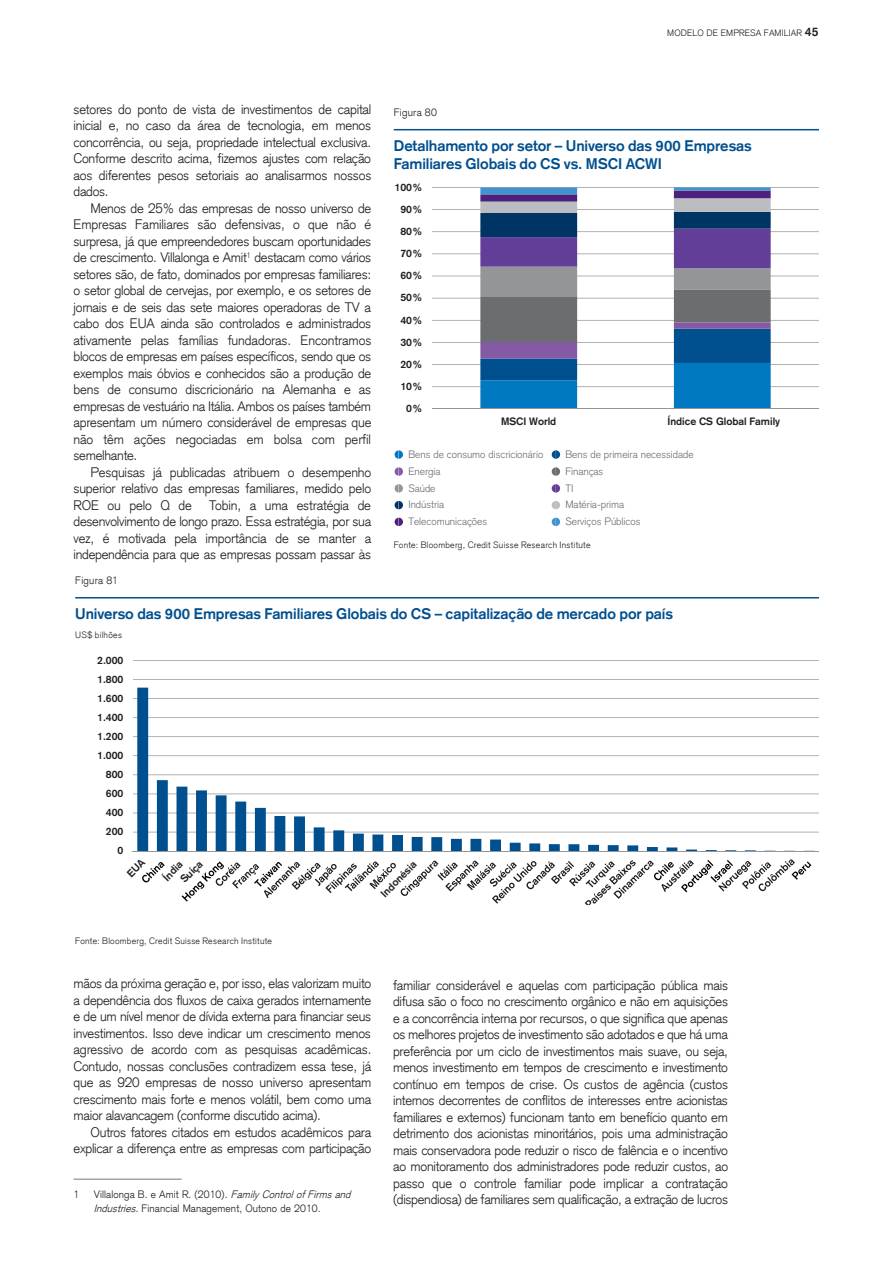
<style>
.page{position:relative;width:893px;height:1263px;background:#fff}
.page>*{position:absolute;margin:0;border:0;box-sizing:border-box;transform-origin:0 0}
.chart_titel{font:700 15px/18px "Credit Suisse Type";letter-spacing:-.005em;color:#004f8f}
.Body{font:300 13.5px/16.5px "Credit Suisse Type";letter-spacing:-.02em;color:#231f20;text-align:justify}
.t1{font:300 10.5px "Credit Suisse Type";color:#6c6d70}
.t2{font:700 10.5px/13.6px "Credit Suisse Type";color:#231f20}
.footnote{font:300 10.5px/13.5px "Credit Suisse Type";letter-spacing:.01em;color:#231f20}
.Figure_Table_Number{font:300 10.5px "Credit Suisse Type";letter-spacing:.025em;color:#231f20}
.Chart_Source{font:300 9px "Credit Suisse Type";letter-spacing:.03em;color:#231f20}
.Chart_Source-2{font:300 9px "Credit Suisse Type";letter-spacing:.01em;color:#231f20}
.s1{font-weight:700;font-size:12px}
.s2{font-style:italic}
</style>
<div class="page">
<hr style="left:74px;top:1178px;width:108px;height:2px;background:#a1a69f">
<hr style="left:394px;top:129px;width:425px;height:1px;background:#004f8f">
<hr style="left:75px;top:597px;width:744px;height:1px;background:#004f8f">
<hr style="left:432px;top:187px;width:387px;height:1px;background:#94968f">
<hr style="left:432px;top:209px;width:387px;height:1px;background:#94968f">
<hr style="left:432px;top:231px;width:387px;height:1px;background:#94968f">
<hr style="left:432px;top:253px;width:387px;height:1px;background:#94968f">
<hr style="left:432px;top:276px;width:387px;height:1px;background:#94968f">
<hr style="left:432px;top:298px;width:387px;height:1px;background:#94968f">
<hr style="left:432px;top:320px;width:387px;height:1px;background:#94968f">
<hr style="left:432px;top:342px;width:387px;height:1px;background:#94968f">
<hr style="left:432px;top:364px;width:387px;height:1px;background:#94968f">
<hr style="left:432px;top:386px;width:387px;height:1px;background:#94968f">
<svg style="left:480px;top:187px;width:291px;height:221px"></svg>
<hr style="left:432px;top:408px;width:387px;height:1px;background:#94968f">
<svg style="left:552px;top:450px;width:8px;height:9px"></svg>
<svg style="left:395px;top:450px;width:8px;height:9px"></svg>
<svg style="left:395px;top:467px;width:8px;height:9px"></svg>
<svg style="left:395px;top:484px;width:8px;height:9px"></svg>
<svg style="left:395px;top:501px;width:8px;height:8px"></svg>
<svg style="left:395px;top:518px;width:8px;height:8px"></svg>
<svg style="left:552px;top:467px;width:8px;height:9px"></svg>
<svg style="left:552px;top:484px;width:8px;height:9px"></svg>
<svg style="left:552px;top:501px;width:8px;height:8px"></svg>
<svg style="left:552px;top:518px;width:8px;height:8px"></svg>
<hr style="left:133px;top:660px;width:686px;height:1px;background:#939598">
<hr style="left:133px;top:679px;width:686px;height:1px;background:#939598">
<hr style="left:133px;top:698px;width:686px;height:1px;background:#939598">
<hr style="left:133px;top:717px;width:686px;height:1px;background:#939598">
<hr style="left:133px;top:736px;width:686px;height:1px;background:#939598">
<hr style="left:133px;top:755px;width:686px;height:1px;background:#939598">
<hr style="left:133px;top:774px;width:686px;height:1px;background:#939598">
<hr style="left:133px;top:793px;width:686px;height:1px;background:#939598">
<hr style="left:133px;top:813px;width:686px;height:1px;background:#939598">
<hr style="left:133px;top:832px;width:686px;height:1px;background:#939598">
<svg style="left:137px;top:688px;width:678px;height:163px"></svg>
<hr style="left:133px;top:851px;width:686px;height:1px;background:#939598">
<svg style="left:182px;top:859px;width:629px;height:46px"></svg>
<svg style="left:142px;top:862px;width:23px;height:20px"></svg>
<p class="Chart_Source-2" style="left:667px;top:28px;width:153px">MODELO DE EMPRESA FAMILIAR <span class="s1">45</span></p>
<p class="Body" style="left:74px;top:101px;width:299px">setores do ponto de vista de investimentos de capital inicial e, no caso da área de tecnologia, em menos concorrência, ou seja, propriedade intelectual exclusiva.<br>Conforme descrito acima, fizemos ajustes com relação aos diferentes pesos setoriais ao analisarmos nossos dados.</p>
<p class="Body" style="left:74px;top:200px;width:299px;text-indent:17px">Menos de 25% das empresas de nosso universo de Empresas Familiares são defensivas, o que não é surpresa, já que empreendedores buscam oportunidades de crescimento. Villalonga e Amit<sup>1</sup> destacam como vários setores são, de fato, dominados por empresas familiares: o setor global de cervejas, por exemplo, e os setores de jornais e de seis das sete maiores operadoras de TV a cabo dos EUA ainda são controlados e administrados ativamente pelas famílias fundadoras. Encontramos blocos de empresas em países específicos, sendo que os exemplos mais óbvios e conhecidos são a produção de bens de consumo discricionário na Alemanha e as empresas de vestuário na Itália. Ambos os países também apresentam um número considerável de empresas que não têm ações negociadas em bolsa com perfil semelhante.</p>
<p class="Body" style="left:74px;top:464px;width:299px;text-indent:17px">Pesquisas já publicadas atribuem o desempenho superior relativo das empresas familiares, medido pelo ROE ou pelo Q de</p>
<p class="Body" style="left:74px;top:497px;width:299px;text-indent:136px">Tobin, a uma estratégia de desenvolvimento de longo prazo. Essa estratégia, por sua vez, é motivada pela importância de se manter a independência para que as empresas possam passar às</p>
<p class="Figure_Table_Number" style="left:394px;top:106px;width:45px">Figura 80</p>
<p class="chart_titel" style="left:394px;top:136px;width:359px">Detalhamento por setor – Universo das 900 Empresas<br>Familiares Globais do CS vs. MSCI ACWI</p>
<p class="t2" style="left:395px;top:180px;width:30px">100%</p>
<p class="t2" style="left:400px;top:202px;width:24px">90%</p>
<p class="t2" style="left:400px;top:225px;width:24px">80%</p>
<p class="t2" style="left:400px;top:247px;width:24px">70%</p>
<p class="t2" style="left:400px;top:269px;width:24px">60%</p>
<p class="t2" style="left:400px;top:291px;width:24px">50%</p>
<p class="t2" style="left:400px;top:313px;width:24px">40%</p>
<p class="t2" style="left:400px;top:335px;width:24px">30%</p>
<p class="t2" style="left:400px;top:357px;width:24px">20%</p>
<p class="t2" style="left:400px;top:380px;width:24px">10%</p>
<p class="t2" style="left:406px;top:402px;width:18px">0%</p>
<p class="t2" style="left:501px;top:415px;width:57px">MSCI World</p>
<p class="t2" style="left:667px;top:415px;width:114px">Índice CS Global Family</p>
<p class="t1" style="left:565px;top:448px;width:130px">Bens de primeira necessidade</p>
<p class="t1" style="left:408px;top:448px;width:136px">Bens de consumo discricionário</p>
<p class="t1" style="left:408px;top:465px;width:34px">Energia</p>
<p class="t1" style="left:565px;top:465px;width:39px">Finanças</p>
<p class="t1" style="left:408px;top:482px;width:29px">Saúde</p>
<p class="t1" style="left:565px;top:482px;width:9px">TI</p>
<p class="t1" style="left:408px;top:498px;width:37px">Indústria</p>
<p class="t1" style="left:565px;top:498px;width:60px">Matéria-prima</p>
<p class="t1" style="left:408px;top:515px;width:80px">Telecomunicações</p>
<p class="t1" style="left:565px;top:515px;width:76px">Serviços Públicos</p>
<p class="Chart_Source" style="left:394px;top:539px;width:198px">Fonte: Bloomberg, Credit Suisse Research Institute</p>
<p class="Figure_Table_Number" style="left:75px;top:574px;width:44px">Figura 81</p>
<p class="chart_titel" style="left:75px;top:604px;width:599px">Universo das 900 Empresas Familiares Globais do CS – capitalização de mercado por país</p>
<p class="Chart_Source" style="left:75px;top:629px;width:48px">US$ bilhões</p>
<p class="t2" style="left:97px;top:653px;width:28px">2.000</p>
<p class="t2" style="left:97px;top:672px;width:28px">1.800</p>
<p class="t2" style="left:97px;top:691px;width:28px">1.600</p>
<p class="t2" style="left:97px;top:710px;width:28px">1.400</p>
<p class="t2" style="left:97px;top:729px;width:28px">1.200</p>
<p class="t2" style="left:97px;top:749px;width:28px">1.000</p>
<p class="t2" style="left:106px;top:768px;width:19px">800</p>
<p class="t2" style="left:106px;top:787px;width:19px">600</p>
<p class="t2" style="left:106px;top:806px;width:19px">400</p>
<p class="t2" style="left:106px;top:825px;width:19px">200</p>
<p class="t2" style="left:118px;top:844px;width:7px">0</p>
<p class="t2" style="left:168px;top:866px;width:28px;text-indent:-11px;rotate:-45deg">Índia<br>Suíça</p>
<p class="t2" style="left:378px;top:891px;width:47px;rotate:-46deg">Indonésia</p>
<p class="Chart_Source" style="left:75px;top:935px;width:198px">Fonte: Bloomberg, Credit Suisse Research Institute</p>
<p class="Body" style="left:74px;top:975px;width:299px">mãos da próxima geração e, por isso, elas valorizam muito a dependência dos fluxos de caixa gerados internamente e de um nível menor de dívida externa para financiar seus investimentos. Isso deve indicar um crescimento menos agressivo de acordo com as pesquisas acadêmicas.<br>Contudo, nossas conclusões contradizem essa tese, já que as 920 empresas de nosso universo apresentam crescimento mais forte e menos volátil, bem como uma maior alavancagem (conforme discutido acima).</p>
<p class="Body" style="left:74px;top:1124px;width:299px;text-align:right">Outros fatores citados em estudos acadêmicos para explicar a diferença entre as empresas com participação</p>
<p class="footnote" style="left:74px;top:1188px;width:7px">1</p>
<p class="footnote" style="left:94px;top:1188px;width:262px">Villalonga B. e Amit R. (2010). <span class="s2">Family ControlofFirmsand<br>Industries.</span>Financial Management, Outono de 2010.</p>
<p class="Body" style="left:393px;top:977px;width:337px">familiar considerável e aquelas com participação pública mais difusa são o foco no crescimento orgânico e não em aquisições e a concorrência interna por recursos, o que significa que apenas os melhores projetos de investimento são adotados e que há uma preferência por um ciclo de investimentos mais suave, ou seja, menos investimento em tempos de crescimento e investimento contínuo em tempos de crise. Os custos de agência (custos internos decorrentes de conflitos de interesses entre acionistas familiares e externos) funcionam tanto em benefício quanto em detrimento dos acionistas minoritários, pois uma administração mais conservadora pode reduzir o risco de falência e o incentivo ao monitoramento dos administradores pode reduzir custos, ao passo que o controle familiar pode implicar a contratação (dispendiosa) de familiares sem qualificação, a extração de lucros</p>
</div>
